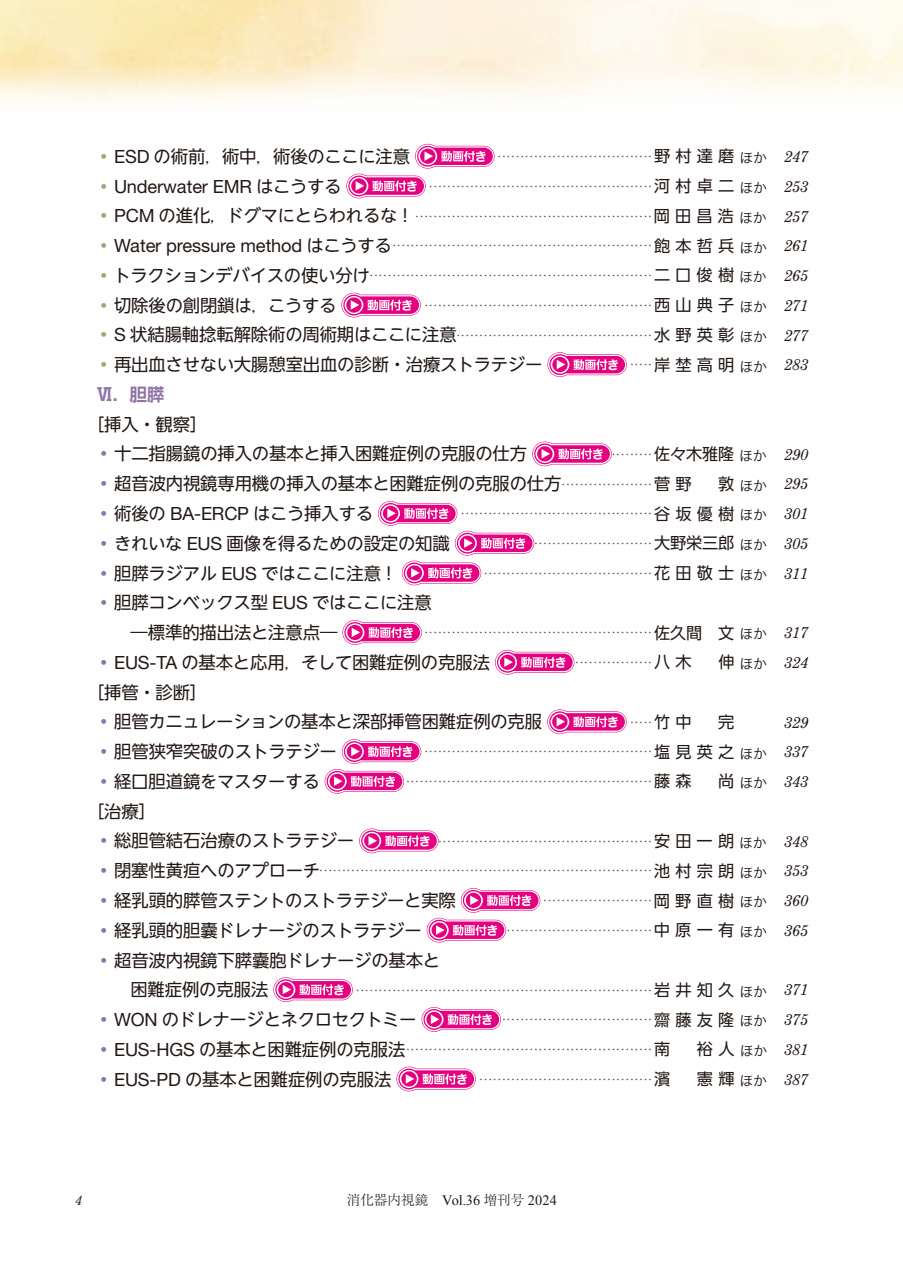
<style>
.page{position:relative;width:903px;height:1275px;background:#fff}
.page>*{position:absolute;margin:0;border:0;box-sizing:border-box;transform-origin:0 0}
.t1{font:18.2px "Helvetica Neue LT Std";letter-spacing:-.01em;color:#221815}
.t2{font:17.32px/29.8px "UD Shin Go NT Pr 6 N";letter-spacing:-.01em;color:#221815}
.t3{font:700 17.32px "UD Shin Go NT Pr 6 N De";color:#8f72a6}
.t4{font:italic 16.1px "M Century Schoolbook";color:#221815}
.t5{font:13.65px "Ryumin Pr 6 N";color:#595757}
.t6{font:300 13.65px "Ryumin Pr 6 N";color:#221815}
.t7{font:italic 13.65px "M Century Schoolbook";color:#221815}
.s1{color:#a4a180}
.s2{font-family:"Helvetica Neue LT Std";font-size:18.2px}
.s3{font-family:"Ryumin Pr 6 N"}
.s4{font-family:"UD Shin Go NT Pr 6 N";font-size:16.1px;color:#221815}
.s5{font-family:"Hiragino Sans Pr 6 N W3";font-size:13.83px;color:#221815}
.s6{font-family:"M Century Schoolbook";font-style:italic;font-size:16.1px;color:#221815}
.s7{font-family:"UD Shin Go NT Pr 6 N";font-size:17.32px;color:#a4a180}
.s8{font-family:"UD Shin Go NT Pr 6 N";font-size:17.32px}
.s9{font-family:"Helvetica Neue LT Std";font-size:18.2px;color:#221815}
.s10{font-family:"UD Shin Go NT Pr 6 N";font-size:17.32px;color:#221815}
.s11{font-size:17.32px;color:#221815}
.s12{color:#8f72a6}
.s13{font-size:16.1px}
.s14{font-family:"Hiragino Sans Pr 6 N W3";font-size:13.83px}
.s15{font-family:"M Century Schoolbook";font-style:italic;font-size:16.1px}
.s16{font-family:"UD Shin Go NT Pr 6 N";font-size:17.32px;color:#8f72a6}
.s17{font-family:"Times New Roman";font-weight:400;font-size:14.35px}
</style>
<div class="page">
<svg style="left:346px;top:143px;width:149px;height:56px"></svg>
<svg style="left:341px;top:292px;width:80px;height:26px"></svg>
<svg style="left:547px;top:352px;width:80px;height:25px"></svg>
<svg style="left:532px;top:441px;width:80px;height:26px"></svg>
<svg style="left:378px;top:501px;width:157px;height:85px"></svg>
<svg style="left:342px;top:620px;width:80px;height:25px"></svg>
<svg style="left:495px;top:649px;width:80px;height:26px"></svg>
<svg style="left:547px;top:709px;width:80px;height:26px"></svg>
<svg style="left:324px;top:739px;width:98px;height:55px"></svg>
<svg style="left:359px;top:828px;width:80px;height:26px"></svg>
<svg style="left:426px;top:888px;width:115px;height:55px"></svg>
<svg style="left:273px;top:977px;width:80px;height:26px"></svg>
<svg style="left:421px;top:1007px;width:80px;height:25px"></svg>
<svg style="left:396px;top:1066px;width:80px;height:26px"></svg>
<p class="t2" style="left:95px;top:141px;width:316px"><span class="s1">•</span><span class="s2">ESD</span> の術前<span class="s3">，</span>術中<span class="s3">，</span>術後のここに注意</p>
<p class="t5" style="left:498px;top:141px;width:311px">..................................<span class="s4">野村達磨</span><span class="s5">ほか</span> <span class="s6">247</span></p>
<h1 class="t1" style="left:95px;top:175px;width:248px"><span class="s7">•</span>Underwater EMR <span class="s8">はこうする</span></h1>
<p class="t5" style="left:430px;top:171px;width:380px">.................................................<span class="s4">河村卓二</span><span class="s5">ほか</span> <span class="s6">253</span></p>
<p class="t5" style="left:95px;top:201px;width:714px"><span class="s7">•</span><span class="s9">PCM</span><span class="s10">の進化</span><span class="s11">，</span><span class="s10">ドグマにとらわれるな！</span>....................................................<span class="s4">岡田昌浩</span><span class="s5">ほか</span> <span class="s6">257</span></p>
<p class="t5" style="left:95px;top:231px;width:714px"><span class="s7">•</span><span class="s9">Water pressure method</span><span class="s10">はこうする</span>.........................................................<span class="s4">飽本哲兵</span><span class="s5">ほか</span> <span class="s6">261</span></p>
<p class="t5" style="left:95px;top:260px;width:714px"><span class="s7">•</span><span class="s10">トラクションデバイスの使い分け</span>..............................................................<span class="s4">二口俊樹</span><span class="s5">ほか</span> <span class="s6">265</span></p>
<p class="t2" style="left:95px;top:290px;width:243px"><span class="s1">•</span>切除後の創閉鎖は<span class="s3">，</span>こうする</p>
<p class="t5" style="left:425px;top:290px;width:384px">..................................................<span class="s4">西山典子</span><span class="s5">ほか</span> <span class="s6">271</span></p>
<p class="t5" style="left:95px;top:320px;width:714px"><span class="s7">•</span><span class="s9">S</span><span class="s10">状結腸軸捻転解除術の周術期はここに注意</span>...........................................<span class="s4">水野英彰</span><span class="s5">ほか</span> <span class="s6">277</span></p>
<p class="t2" style="left:95px;top:349px;width:449px"><span class="s1">•</span>再出血させない大腸憩室出血の診断・治療ストラテジー</p>
<p class="t5" style="left:631px;top:350px;width:179px">.....<span class="s4">岸埜高明</span><span class="s5">ほか</span> <span class="s6">283</span></p>
<p class="t3" style="left:96px;top:380px;width:70px">Ⅵ．胆膵</p>
<p class="t2" style="left:87px;top:409px;width:122px">［挿入・観察］</p>
<p class="t2" style="left:95px;top:438px;width:433px"><span class="s12">•</span>十二指腸鏡の挿入の基本と挿入困難症例の克服の仕方</p>
<p class="t5" style="left:612px;top:439px;width:197px">.........<span class="s4">佐々木雅隆</span><span class="s5">ほか</span> <span class="s6">290</span></p>
<p class="t2" style="left:95px;top:468px;width:714px"><span class="s12">•</span>超音波内視鏡専用機の挿入の基本と困難症例の克服の仕方<sup>....................</sup> <span class="s13">菅野　敦</span><span class="s14">ほか</span> <span class="s15">295</span></p>
<p class="t2" style="left:95px;top:498px;width:279px"><span class="s12">•</span>術後の <span class="s2">BA-ERCP</span> はこう挿入する</p>
<p class="t5" style="left:461px;top:498px;width:348px">..........................................<span class="s4">谷坂優樹</span><span class="s5">ほか</span> <span class="s6">301</span></p>
<p class="t2" style="left:95px;top:528px;width:356px"><span class="s12">•</span>きれいな <span class="s2">EUS</span> 画像を得るための設定の知識</p>
<p class="t5" style="left:535px;top:528px;width:275px">..........................<span class="s4">大野栄三郎</span><span class="s5">ほか</span> <span class="s6">305</span></p>
<p class="t2" style="left:95px;top:558px;width:304px"><span class="s12">•</span>胆膵ラジアル <span class="s2">EUS</span> ではここに注意！</p>
<p class="t5" style="left:484px;top:558px;width:325px">.....................................<span class="s4">花田敬士</span><span class="s5">ほか</span> <span class="s6">311</span></p>
<p class="t2" style="left:131px;top:587px;width:303px;text-indent:-35px"><span class="s12">•</span>胆膵コンベックス型 <span class="s2">EUS</span> ではここに注意―標準的描出法と注意点―</p>
<p class="t5" style="left:425px;top:617px;width:384px">..................................................<span class="s4">佐久間　文</span><span class="s5">ほか</span> <span class="s6">317</span></p>
<p class="t2" style="left:95px;top:647px;width:396px"><span class="s12">•</span><span class="s2">EUS-TA</span> の基本と応用<span class="s3">，</span>そして困難症例の克服法</p>
<p class="t5" style="left:576px;top:647px;width:234px">.................<span class="s4">八木　伸</span><span class="s5">ほか</span> <span class="s6">324</span></p>
<p class="t2" style="left:87px;top:677px;width:122px">［挿管・診断］</p>
<p class="t2" style="left:95px;top:706px;width:448px"><span class="s12">•</span>胆管カニュレーションの基本と深部挿管困難症例の克服</p>
<p class="t5" style="left:631px;top:707px;width:105px">.....<span class="s4">竹中　完</span></p>
<p class="t4" style="left:784px;top:712px;width:26px">329</p>
<p class="t2" style="left:95px;top:736px;width:243px"><span class="s12">•</span>胆管狭窄突破のストラテジー</p>
<p class="t5" style="left:425px;top:737px;width:384px">..................................................<span class="s4">塩見英之</span><span class="s5">ほか</span> <span class="s6">337</span></p>
<p class="t2" style="left:95px;top:766px;width:226px"><span class="s12">•</span>経口胆道鏡をマスターする</p>
<p class="t5" style="left:407px;top:766px;width:403px">......................................................<span class="s4">藤森　尚</span><span class="s5">ほか</span> <span class="s6">343</span></p>
<p class="t2" style="left:87px;top:796px;width:71px">［治療］</p>
<p class="t2" style="left:95px;top:825px;width:260px"><span class="s12">•</span>総胆管結石治療のストラテジー</p>
<p class="t5" style="left:439px;top:826px;width:371px">...............................................<span class="s4">安田一朗</span><span class="s5">ほか</span> <span class="s6">348</span></p>
<p class="t5" style="left:95px;top:856px;width:714px"><span class="s16">•</span><span class="s10">閉塞性黄疸へのアプローチ</span>.........................................................................<span class="s4">池村宗朗</span><span class="s5">ほか</span> <span class="s6">353</span></p>
<p class="t2" style="left:95px;top:885px;width:362px"><span class="s12">•</span>経乳頭的膵管ステントのストラテジーと実際</p>
<p class="t5" style="left:544px;top:885px;width:265px">........................<span class="s4">岡野直樹</span><span class="s5">ほか</span> <span class="s6">360</span></p>
<p class="t2" style="left:95px;top:915px;width:328px"><span class="s12">•</span>経乳頭的胆囊ドレナージのストラテジー</p>
<p class="t5" style="left:507px;top:915px;width:302px">................................<span class="s4">中原一有</span><span class="s5">ほか</span> <span class="s6">365</span></p>
<p class="t2" style="left:130px;top:944px;width:311px;text-indent:-35px"><span class="s12">•</span>超音波内視鏡下膵囊胞ドレナージの基本と困難症例の克服法</p>
<p class="t5" style="left:356px;top:975px;width:453px">.................................................................<span class="s4">岩井知久</span><span class="s5">ほか</span> <span class="s6">371</span></p>
<p class="t2" style="left:95px;top:1004px;width:323px"><span class="s12">•</span><span class="s2">WON</span> のドレナージとネクロセクトミー</p>
<p class="t5" style="left:503px;top:1004px;width:307px">.................................<span class="s4">齋藤友隆</span><span class="s5">ほか</span> <span class="s6">375</span></p>
<p class="t5" style="left:95px;top:1034px;width:714px"><span class="s16">•</span><span class="s9">EUS-HGS</span><span class="s10">の基本と困難症例の克服法</span>......................................................<span class="s4">南　裕人</span><span class="s5">ほか</span> <span class="s6">381</span></p>
<p class="t2" style="left:95px;top:1064px;width:298px"><span class="s12">•</span><span class="s2">EUS-PD</span> の基本と困難症例の克服法</p>
<p class="t5" style="left:480px;top:1064px;width:329px">......................................<span class="s4">濱　憲輝</span><span class="s5">ほか</span> <span class="s6">387</span></p>
<p class="t7" style="left:75px;top:1192px;width:8px">4</p>
<p class="t6" style="left:347px;top:1189px;width:212px">消化器内視鏡　<span class="s17">Vol</span>.<span class="s17">36</span> 増刊号 <span class="s17">2024</span></p>
</div>
